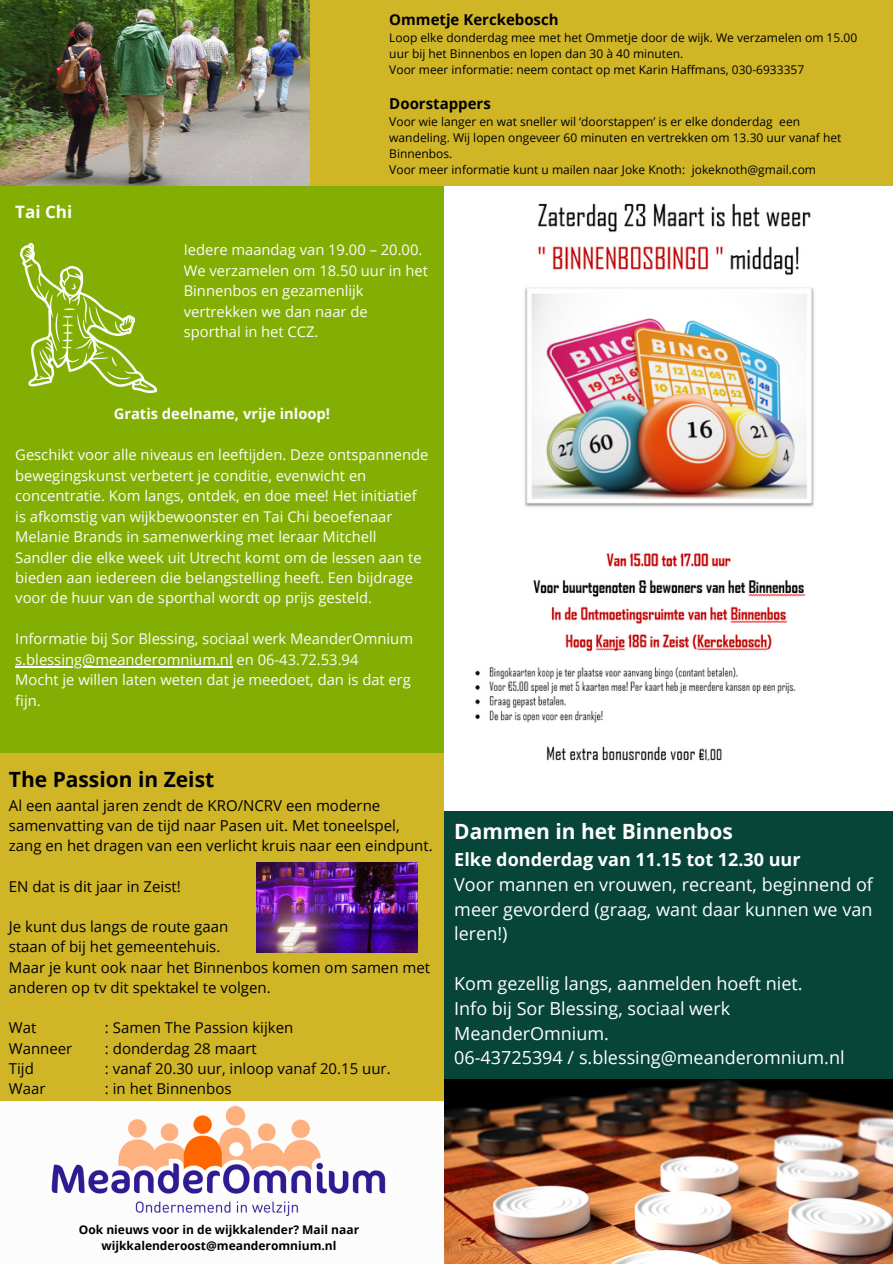
<style>
.page{position:relative;width:893px;height:1264px;background:#fff}
.page>*{position:absolute;margin:0;border:0;box-sizing:border-box;transform-origin:0 0}
.t1{font:700 21px "Open Sans";color:#fff}
.t2{font:700 21px "Open Sans";color:#000}
.t3{font:18px/24.8px "Open Sans";color:#fff}
.t4{font:700 17.1px "Open Sans";color:#fdfcfd}
.t5{font:15px/20.2px "Open Sans";color:#000}
.t6{font:700 15px "Open Sans";color:#000}
.t7{font:14.7px/20.4px "Open Sans";color:#fdfcfd}
.t8{font:700 14.7px "Open Sans";color:#fdfcfd}
.t9{font:12px/16px "Open Sans";color:#000}
.t10{font:700 12px/16px "Open Sans";color:#000;text-align:center}
.s1{font-weight:700}
</style>
<div class="page">
<div style="left:0;top:160px;width:568px;height:973px;background:#83af04"></div>
<div style="left:0;top:1100px;width:478px;height:163px;background:#fdfcfd"></div>
<img style="left:51px;top:1106px;width:335px;height:109px">
<div style="left:0;top:0;width:892px;height:186px;background:#d0b626"></div>
<img style="left:0;top:0;width:309px;height:186px">
<hr style="left:15px;top:666px;width:218px;height:1px;background:#fdfcfd">
<svg style="left:20px;top:243px;width:137px;height:149px"></svg>
<div style="left:0;top:753px;width:892px;height:347px;background:#d0b626"></div>
<img style="left:444px;top:186px;width:448px;height:624px">
<div style="left:444px;top:810px;width:448px;height:453px;background:#064537"></div>
<img style="left:444px;top:1079px;width:448px;height:184px">
<img style="left:256px;top:862px;width:161px;height:90px">
<p class="t4" style="left:15px;top:199px;width:59px">Tai Chi</p>
<h4 class="t6" style="left:389px;top:9px;width:171px">Ommetje Kerckebosch</h4>
<h4 class="t9" style="left:389px;top:30px;width:469px">Loop elke donderdag mee met het Ommetje door de wijk. We verzamelen om 15.00 uur bij het Binnenbos en lopen dan 30 à 40 minuten.</h4>
<h4 class="t9" style="left:389px;top:62px;width:416px">Voor meer informatie: neem contact op met Karin Haffmans, 030-6933357</h4>
<p class="t6" style="left:389px;top:93px;width:103px">Doorstappers</p>
<h4 class="t9" style="left:389px;top:114px;width:453px">Voor wie langer en wat sneller wil ‘doorstappen’ is er elke donderdag een wandeling. Wij lopen ongeveer 60 minuten en vertrekken om 13.30 uur vanaf het<br>Binnenbos.</h4>
<h2 class="t9" style="left:389px;top:162px;width:428px">Voor meer informatie kunt u mailen naar Joke Knoth: jokeknoth@gmail.com</h2>
<p class="t7" style="left:184px;top:239px;width:246px">Iedere maandag van 19.00 – 20.00.<br>We verzamelen om 18.50 uur in het<br>Binnenbos en gezamenlijk vertrekken we dan naar de</p>
<p class="t7" style="left:184px;top:321px;width:136px">sporthal in het CCZ.</p>
<p class="t8" style="left:114px;top:403px;width:218px">Gratis deelname, vrije inloop!</p>
<p class="t7" style="left:15px;top:444px;width:414px">Geschikt voor alle niveaus en leeftijden. Deze ontspannende bewegingskunst verbetert je conditie, evenwicht en concentratie. Kom langs, ontdek, en doe mee! Het initiatief is afkomstig van wijkbewoonster en Tai Chi beoefenaar</p>
<p class="t7" style="left:15px;top:526px;width:408px">Melanie Brands in samenwerking met leraar Mitchell Sandler die elke week uit Utrecht komt om de lessen aan te bieden aan iedereen die belangstelling heeft. Een bijdrage voor de huur van de sporthal wordt op prijs gesteld.</p>
<p class="t7" style="left:15px;top:628px;width:399px">Informatie bij Sor Blessing, sociaal werk MeanderOmnium</p>
<p class="t7" style="left:15px;top:649px;width:397px">s.blessing@meanderomnium.nl en 06-43.72.53.94<br>Mocht je willen laten weten dat je meedoet, dan is dat erg fijn.</p>
<h3 class="t2" style="left:9px;top:764px;width:207px">The Passion in Zeist</h3>
<h3 class="t5" style="left:9px;top:794px;width:425px">Al een aantal jaren zendt de KRO/NCRV een moderne samenvatting van de tijd naar Pasen uit. Met toneelspel, zang en het dragen van een verlicht kruis naar een eindpunt.</h3>
<h4 class="t5" style="left:9px;top:875px;width:173px">EN dat is dit jaar in Zeist!</h4>
<h4 class="t5" style="left:9px;top:916px;width:423px">Je kunt dus langs de route gaan<br>staan of bij het gemeentehuis.<br>Maar je kunt ook naar het Binnenbos komen om samen met anderen op tv dit spektakel te volgen.</h4>
<p class="t5" style="left:9px;top:1017px;width:65px">Wat<br>Wanneer<br>Tijd<br>Waar</p>
<p class="t5" style="left:105px;top:1017px;width:287px">: Samen The Passion kijken<br>: donderdag 28 maart<br>: vanaf 20.30 uur, inloop vanaf 20.15 uur. : in het Binnenbos</p>
<p class="t1" style="left:454px;top:816px;width:280px">Dammen in het Binnenbos</p>
<p class="t3" style="left:454px;top:846px;width:420px"><span class="s1">Elke donderdag van 11.15 tot 12.30 uur<br></span>Voor mannen en vrouwen, recreant, beginnend of meer gevorderd (graag, want daar kunnen we van leren!)</p>
<p class="t3" style="left:454px;top:970px;width:392px">Kom gezellig langs, aanmelden hoeft niet.<br>Info bij Sor Blessing, sociaal werk MeanderOmnium.<br>06-43725394 / s.blessing@meanderomnium.nl</p>
<h2 class="t10" style="left:79px;top:1221px;width:282px">Ook nieuws voor in de wijkkalender? Mail naar wijkkalenderoost@meanderomnium.nl</h2>
</div>
